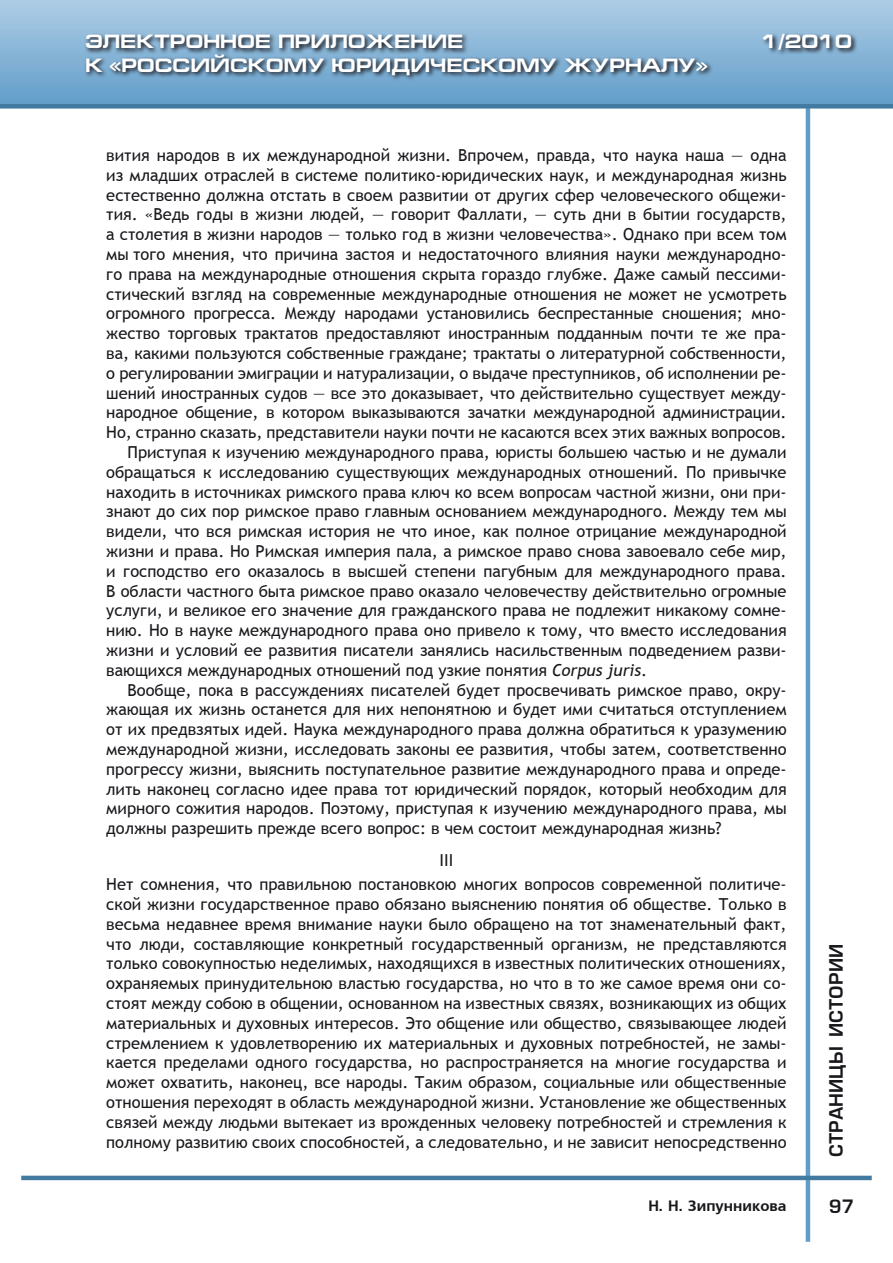
<style>
.page{position:relative;width:893px;height:1263px;background:#fff}
.page>*{position:absolute;margin:0;border:0;box-sizing:border-box;transform-origin:0 0}
.t1{font:700 19.5px "Europe Ext";color:#fff}
.t2{font:18px "Europe Demi Normal";color:#1a171c}
.t3{font:16.5px/19.8px "Trebuchet MS";color:#1a171c;text-align:center}
.t4{font:15px "Free Set Bold Cyrillic";color:#1a171c}
.s1{font-style:italic}
</style>
<div class="page">
<hr style="left:806px;top:91px;width:4px;height:1151px;background:#609ec9">
<hr style="left:21px;top:1176px;width:851px;height:4px;background:#427aa0">
<div style="left:0;top:0;width:893px;height:106px;background:linear-gradient(to bottom,#afcde5,#629ec9)"></div>
<div style="left:0;top:104px;width:893px;height:5px;background:#427aa0"></div>
<svg style="left:83px;top:31px;width:810px;height:121px"></svg>
<p class="t1" style="left:85px;top:31px;width:380px">ЭЛЕКТРОННОЕ ПРИЛОЖЕНИЕ</p>
<p class="t1" style="left:761px;top:31px;width:92px">1/2010</p>
<p class="t1" style="left:85px;top:54px;width:624px">К «РОССИЙСКОМУ ЮРИДИЧЕСКОМУ ЖУРНАЛУ»</p>
<p class="t3" style="left:106px;top:145px;width:682px">вития народов в их международной жизни. Впрочем, правда, что наука наша ― одна</p>
<p class="t3" style="left:106px;top:165px;width:682px">из младших отраслей в системе политико-юридических наук, и международная жизнь</p>
<p class="t3" style="left:106px;top:185px;width:682px">естественно должна отстать в своем развитии от других сфер человеческого общежи-</p>
<p class="t3" style="left:106px;top:205px;width:682px">тия. «Ведь годы в жизни людей, ― говорит Фаллати, ― суть дни в бытии государств,</p>
<p class="t3" style="left:106px;top:225px;width:682px">а столетия в жизни народов ― только год в жизни человечества». Однако при всем том</p>
<p class="t3" style="left:106px;top:244px;width:682px">мы того мнения, что причина застоя и недостаточного влияния науки международно-</p>
<p class="t3" style="left:106px;top:264px;width:682px">го права на международные отношения скрыта гораздо глубже. Даже самый пессими-</p>
<p class="t3" style="left:106px;top:284px;width:682px">стический взгляд на современные международные отношения не может не усмотреть</p>
<p class="t3" style="left:106px;top:304px;width:682px">огромного прогресса. Между народами установились беспрестанные сношения; мно-</p>
<p class="t3" style="left:106px;top:324px;width:682px">жество торговых трактатов предоставляют иностранным подданным почти те же пра-</p>
<p class="t3" style="left:106px;top:343px;width:682px">ва, какими пользуются собственные граждане; трактаты о литературной собственности,</p>
<p class="t3" style="left:106px;top:363px;width:682px">о регулировании эмиграции и натурализации, о выдаче преступников, об исполнении ре-</p>
<p class="t3" style="left:106px;top:383px;width:682px">шений иностранных судов ― все это доказывает, что действительно существует между-</p>
<p class="t3" style="left:106px;top:403px;width:682px">народное общение, в котором выказываются зачатки международной администрации.</p>
<p class="t3" style="left:106px;top:423px;width:682px">Но, странно сказать, представители науки почти не касаются всех этих важных вопросов.</p>
<p class="t3" style="left:128px;top:442px;width:661px">Приступая к изучению международного права, юристы большею частью и не думали</p>
<p class="t3" style="left:106px;top:462px;width:682px">обращаться к исследованию существующих международных отношений. По привычке</p>
<p class="t3" style="left:106px;top:482px;width:682px">находить в источниках римского права ключ ко всем вопросам частной жизни, они при-</p>
<p class="t3" style="left:106px;top:502px;width:682px">знают до сих пор римское право главным основанием международного. Между тем мы</p>
<p class="t3" style="left:106px;top:522px;width:682px">видели, что вся римская история не что иное, как полное отрицание международной</p>
<p class="t3" style="left:106px;top:541px;width:682px">жизни и права. Но Римская империя пала, а римское право снова завоевало себе мир,</p>
<p class="t3" style="left:106px;top:561px;width:682px">и господство его оказалось в высшей степени пагубным для международного права.</p>
<p class="t3" style="left:106px;top:581px;width:682px">В области частного быта римское право оказало человечеству действительно огромные</p>
<p class="t3" style="left:106px;top:601px;width:682px">услуги, и великое его значение для гражданского права не подлежит никакому сомне-</p>
<p class="t3" style="left:106px;top:621px;width:682px">нию. Но в науке международного права оно привело к тому, что вместо исследования</p>
<p class="t3" style="left:106px;top:640px;width:682px">жизни и условий ее развития писатели занялись насильственным подведением разви-</p>
<p class="t3" style="left:106px;top:660px;width:542px">вающихся международных отношений под узкие понятия <span class="s1">Соrpus juris</span>.</p>
<p class="t3" style="left:128px;top:680px;width:661px">Вообще, пока в рассуждениях писателей будет просвечивать римское право, окру-</p>
<p class="t3" style="left:106px;top:700px;width:682px">жающая их жизнь останется для них непонятною и будет ими считаться отступлением</p>
<p class="t3" style="left:106px;top:720px;width:682px">от их предвзятых идей. Наука международного права должна обратиться к уразумению</p>
<p class="t3" style="left:106px;top:739px;width:682px">международной жизни, исследовать законы ее развития, чтобы затем, соответственно</p>
<p class="t3" style="left:106px;top:759px;width:682px">прогрессу жизни, выяснить поступательное развитие международного права и опреде-</p>
<p class="t3" style="left:106px;top:779px;width:682px">лить наконец согласно идее права тот юридический порядок, который необходим для</p>
<p class="t3" style="left:106px;top:799px;width:682px">мирного сожития народов. Поэтому, приступая к изучению международного права, мы</p>
<p class="t3" style="left:106px;top:819px;width:617px">должны разрешить прежде всего вопрос: в чем состоит международная жизнь?</p>
<p class="t3" style="left:106px;top:848px;width:682px;line-height:24.3px">III<br>Нет сомнения, что правильною постановкою многих вопросов современной политиче-</p>
<p class="t3" style="left:106px;top:894px;width:682px;text-align:justify">ской жизни государственное право обязано выяснению понятия об обществе. Только в весьма недавнее время внимание науки было обращено на тот знаменательный факт, что люди, составляющие конкретный государственный организм, не представляются только совокупностью неделимых, находящихся в известных политических отношениях, охраняемых принудительною властью государства, но что в то же самое время они со&shy;стоят между собою в общении, основанном на известных связях, возникающих из общих материальных и духовных интересов. Это общение или общество, связывающее людей стремлением к удовлетворению их материальных и духовных потребностей, не замы&shy;кается пределами одного государства, но распространяется на многие государства и может охватить, наконец, все народы. Таким образом, социальные или общественные отношения переходят в область международной жизни. Установление же общественных связей между людьми вытекает из врожденных человеку потребностей и стремления к полному развитию своих способностей, а следовательно, и не зависит непосредственно</p>
<p class="t4" style="left:648px;top:1197px;width:140px">Н. Н. Зипунникова</p>
<p class="t2" style="left:826px;top:1157px;width:214px;rotate:-90deg">страницы истории</p>
<p class="t2" style="left:829px;top:1196px;width:27px">97</p>
</div>
